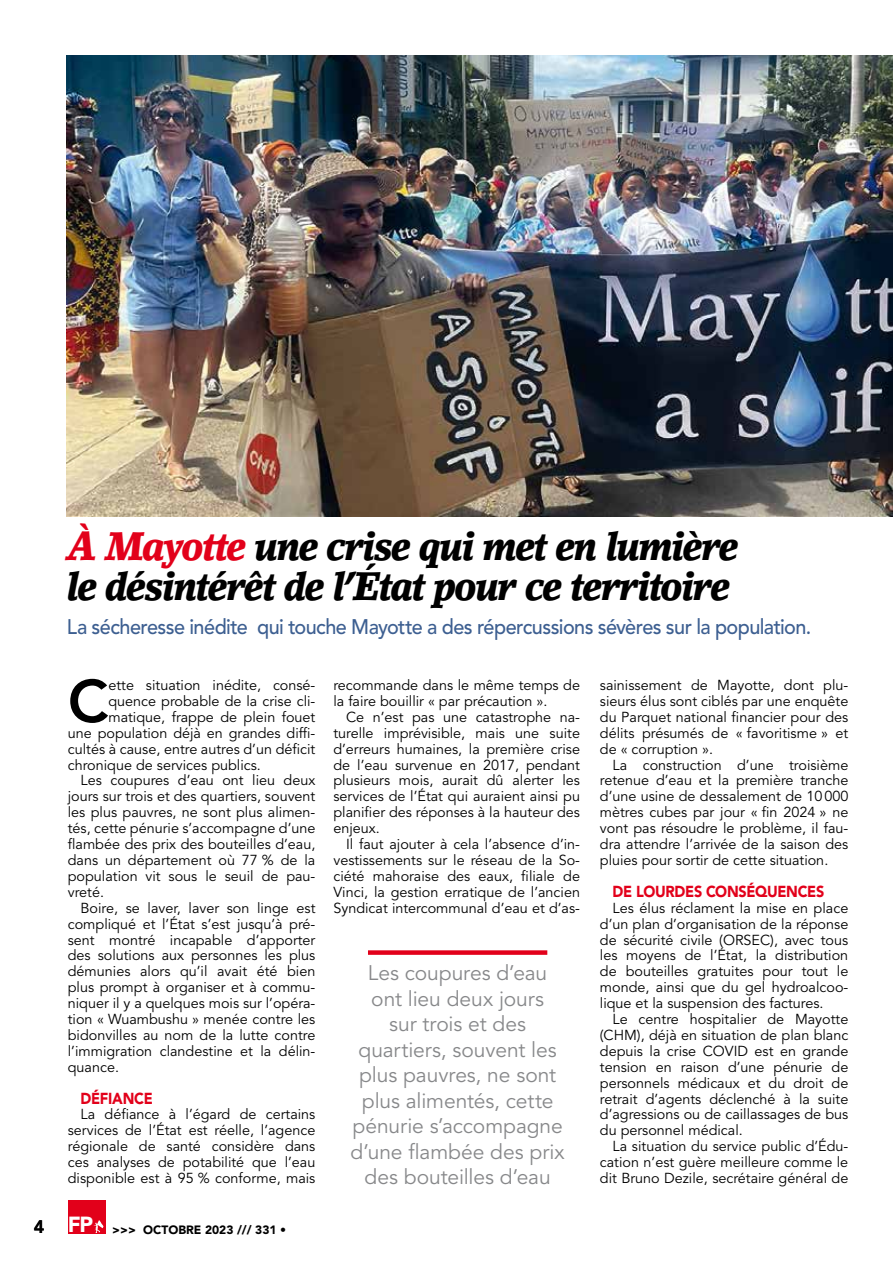
<style>
.page{position:relative;width:893px;height:1263px;background:#fff}
.page>*{position:absolute;margin:0;border:0;box-sizing:border-box;transform-origin:0 0}
.t1{font:800 59.25px "Avenir LT Std";color:#000}
.t2{font:italic 900 39.6px/40.5px "Lino Letter Std";letter-spacing:-.05em;color:#000;scale:.91 1}
.t3{font:21px/25.5px "Avenir LT Std";letter-spacing:-.005em;color:#87888a;text-align:center}
.t4{font:500 21px "Avenir LT Std";letter-spacing:-.03em;color:#3d5f91;scale:.94 1}
.t5{font:900 15.9px "Avenir LT Std";letter-spacing:-.02em;color:#e2001a;scale:.91 1}
.t6{font:14.4px/15.9px "Avenir LT Std";color:#000;text-align:justify}
.t7{font:900 12px "Avenir LT Std";color:#000}
.s1{color:#e2001a}
.s2{font-weight:800;font-size:18px}
</style>
<div class="page">
<div style="left:68px;top:1200px;width:37px;height:33px;background:#e2001a"></div>
<svg style="left:94px;top:1220px;width:9px;height:13px"></svg>
<div style="left:368px;top:950px;width:179px;height:5px;background:#e2001a"></div>
<img style="left:67px;top:56px;width:826px;height:460px">
<h2 class="t2" style="left:67px;top:526px;width:740px"><span class="s1">À Mayotte</span> une crise qui met en lumière le désintérêt de l’État pour ce territoire</h2>
<h3 class="t4" style="left:67px;top:614px;width:793px">La sécheresse inédite qui touche Mayotte a des répercussions sévères sur la population.</h3>
<h1 class="t1" style="left:68px;top:666px;width:42px">C</h1>
<p class="t6" style="left:108px;top:677px;width:208px">ette situation inédite, consé-</p>
<p class="t6" style="left:108px;top:693px;width:208px">quence probable de la crise cli-</p>
<p class="t6" style="left:108px;top:709px;width:208px">matique, frappe de plein fouet</p>
<p class="t6" style="left:68px;top:725px;width:249px">une population déjà en grandes diffi-</p>
<p class="t6" style="left:68px;top:741px;width:249px">cultés à cause, entre autres d’un déficit</p>
<p class="t6" style="left:68px;top:757px;width:195px">chronique de services publics.</p>
<p class="t6" style="left:81px;top:773px;width:236px">Les coupures d’eau ont lieu deux</p>
<p class="t6" style="left:68px;top:789px;width:249px">jours sur trois et des quartiers, souvent</p>
<p class="t6" style="left:68px;top:805px;width:249px">les plus pauvres, ne sont plus alimen-</p>
<p class="t6" style="left:68px;top:821px;width:249px">tés, cette pénurie s’accompagne d’une</p>
<p class="t6" style="left:68px;top:836px;width:249px">flambée des prix des bouteilles d’eau,</p>
<p class="t6" style="left:68px;top:852px;width:249px">dans un département où 77 % de la</p>
<p class="t6" style="left:68px;top:868px;width:249px">population vit sous le seuil de pau-</p>
<p class="t6" style="left:68px;top:884px;width:38px">vreté.</p>
<p class="t6" style="left:81px;top:900px;width:236px">Boire, se laver, laver son linge est</p>
<p class="t6" style="left:68px;top:916px;width:249px">compliqué et l’État s’est jusqu’à pré-</p>
<p class="t6" style="left:68px;top:932px;width:249px">sent montré incapable d’apporter</p>
<p class="t6" style="left:68px;top:948px;width:249px">des solutions aux personnes les plus</p>
<p class="t6" style="left:68px;top:964px;width:249px">démunies alors qu’il avait été bien</p>
<p class="t6" style="left:68px;top:980px;width:249px">plus prompt à organiser et à commu-</p>
<p class="t6" style="left:68px;top:995px;width:249px">niquer il y a quelques mois sur l’opéra-</p>
<p class="t6" style="left:68px;top:1011px;width:249px">tion « Wuambushu » menée contre les</p>
<p class="t6" style="left:68px;top:1027px;width:249px">bidonvilles au nom de la lutte contre</p>
<p class="t6" style="left:68px;top:1043px;width:249px">l’immigration clandestine et la délin-</p>
<p class="t6" style="left:68px;top:1059px;width:53px">quance.</p>
<p class="t5" style="left:81px;top:1088px;width:81px">DÉFIANCE</p>
<p class="t6" style="left:68px;top:1107px;width:249px;text-indent:13px">La défiance à l’égard de certains services de l’État est réelle, l’agence régionale de santé considère dans ces analyses de potabilité que l’eau disponible est à 95 % conforme, mais</p>
<p class="t7" style="left:34px;top:1222px;width:254px"><span class="s2">4</span> <sup>FP</sup> &gt;&gt;&gt; OCTOBRE 2023 /// 331 •</p>
<p class="t6" style="left:333px;top:677px;width:248px">recommande dans le même temps de la faire bouillir « par précaution ».</p>
<p class="t6" style="left:333px;top:709px;width:248px;text-indent:13px">Ce n’est pas une catastrophe na&shy;turelle imprévisible, mais une suite d’erreurs humaines, la première crise de l’eau survenue en 2017, pendant plusieurs mois, aurait dû alerter les services de l’État qui auraient ainsi pu planifier des réponses à la hauteur des enjeux.</p>
<p class="t6" style="left:333px;top:836px;width:248px;text-indent:13px">Il faut ajouter à cela l’absence d’in&shy;vestissements sur le réseau de la So&shy;ciété mahoraise des eaux, filiale de Vinci, la gestion erratique de l’ancien Syndicat intercommunal d’eau et d’as-</p>
<h3 class="t3" style="left:351px;top:961px;width:216px">Les coupures d’eau ont lieu deux jours<br>sur trois et des quartiers, souvent les plus pauvres, ne sont plus alimentés, cette pénurie s’accompagne d’une flambée des prix des bouteilles d’eau</h3>
<p class="t6" style="left:600px;top:677px;width:250px">sainissement de Mayotte, dont plu&shy;sieurs élus sont ciblés par une enquête du Parquet national financier pour des délits présumés de « favoritisme » et de « corruption ».</p>
<p class="t6" style="left:600px;top:757px;width:250px;text-indent:13px">La construction d’une troisième retenue d’eau et la première tranche d’une usine de dessalement de 10000 mètres cubes par jour « fin 2024 » ne vont pas résoudre le problème, il fau&shy;dra attendre l’arrivée de la saison des pluies pour sortir de cette situation.</p>
<p class="t5" style="left:613px;top:882px;width:234px">DE LOURDES CONSÉQUENCES</p>
<p class="t6" style="left:600px;top:900px;width:250px;text-indent:13px">Les élus réclament la mise en place d’un plan d’organisation de la réponse de sécurité civile (ORSEC), avec tous les moyens de l’État, la distribution de bouteilles gratuites pour tout le monde, ainsi que du gel hydroalcoo&shy;lique et la suspension des factures.</p>
<p class="t6" style="left:600px;top:1011px;width:250px;text-indent:13px">Le centre hospitalier de Mayotte (CHM), déjà en situation de plan blanc depuis la crise COVID est en grande tension en raison d’une pénurie de personnels médicaux et du droit de retrait d’agents déclenché à la suite d’agressions ou de caillassages de bus du personnel médical.</p>
<p class="t6" style="left:600px;top:1139px;width:250px;text-indent:13px">La situation du service public d’Édu&shy;cation n’est guère meilleure comme le dit Bruno Dezile, secrétaire général de</p>
</div>
